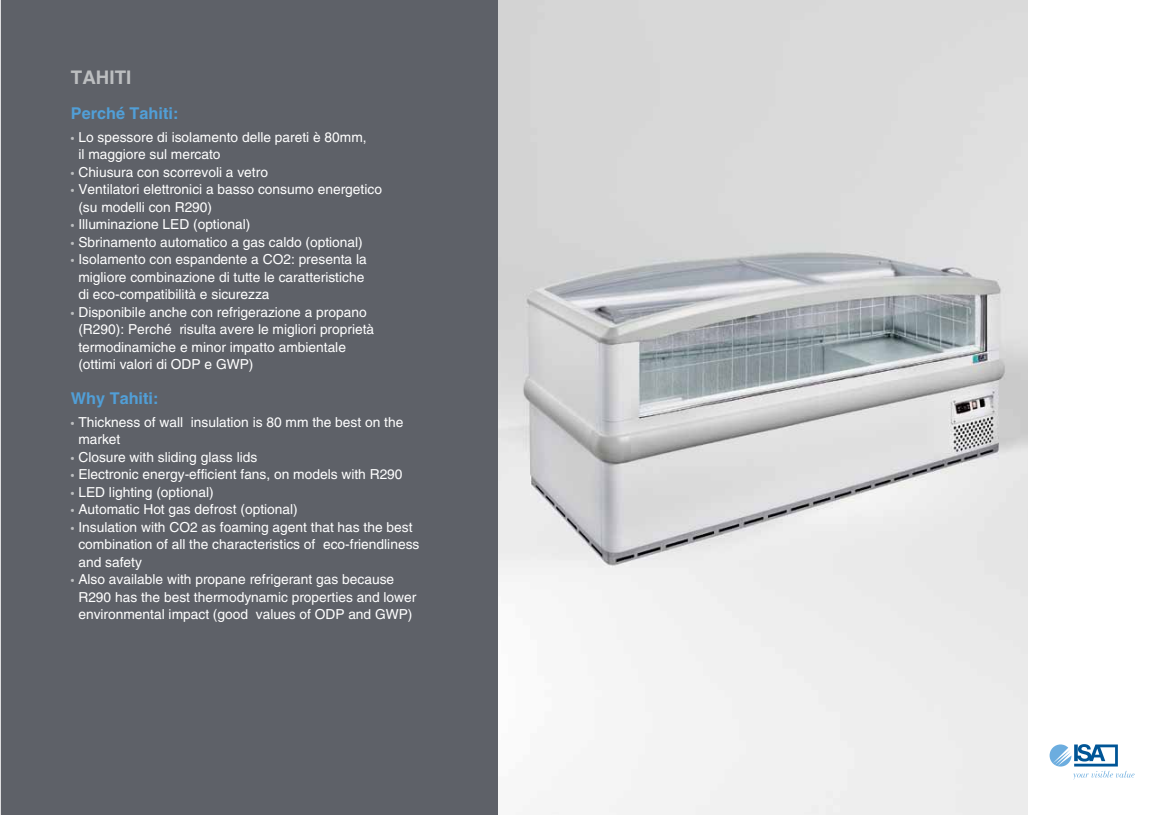
<style>
.page{position:relative;width:1170px;height:815px;background:#fff}
.page>*{position:absolute;margin:0;border:0;box-sizing:border-box;transform-origin:0 0}
.t1{font:700 18.75px "Helvetica LT Std";color:#bcbec0}
.t2{font:700 16.25px "Helvetica LT Std";color:#519fd7}
.t3{font:13.75px/17.5px "Helvetica LT Std";color:#fff}
.s1{font-size:10px;color:#bcbec0}
</style>
<div class="page">
<img style="left:497px;top:0;width:531px;height:815px">
<div style="left:1px;top:0;width:496px;height:815px;background:#5e6168"></div>
<svg style="left:1049px;top:744px;width:85px;height:36px"></svg>
<h1 class="t1" style="left:71px;top:66px;width:62px">TAHITI</h1>
<p class="t2" style="left:71px;top:104px;width:109px">Perché Tahiti:</p>
<p class="t3" style="left:78px;top:128px;width:290px;text-indent:-8px"><span class="s1">•</span> Lo spessore di isolamento delle pareti è 80mm, il maggiore sul mercato</p>
<p class="t3" style="left:71px;top:163px;width:199px"><span class="s1">•</span> Chiusura con scorrevoli a vetro</p>
<p class="t3" style="left:78px;top:181px;width:305px;text-indent:-8px"><span class="s1">•</span> Ventilatori elettronici a basso consumo energetico (su modelli con R290)</p>
<p class="t3" style="left:71px;top:216px;width:181px"><span class="s1">•</span> Illuminazione LED (optional)</p>
<p class="t3" style="left:71px;top:233px;width:293px"><span class="s1">•</span> Sbrinamento automatico a gas caldo (optional)</p>
<p class="t3" style="left:78px;top:251px;width:290px;text-indent:-8px"><span class="s1">•</span> Isolamento con espandente a CO2: presenta la migliore combinazione di tutte le caratteristiche di eco-compatibilità e sicurezza</p>
<p class="t3" style="left:78px;top:303px;width:297px;text-indent:-8px"><span class="s1">•</span> Disponibile anche con refrigerazione a propano (R290): Perché risulta avere le migliori proprietà termodinamiche e minor impatto ambientale (ottimi valori di ODP e GWP)</p>
<p class="t2" style="left:71px;top:389px;width:89px">Why Tahiti:</p>
<p class="t3" style="left:78px;top:413px;width:326px;text-indent:-8px"><span class="s1">•</span> Thickness of wall insulation is 80 mm the best on the market</p>
<p class="t3" style="left:71px;top:448px;width:188px"><span class="s1">•</span> Closure with sliding glass lids</p>
<p class="t3" style="left:71px;top:466px;width:333px"><span class="s1">•</span> Electronic energy-efficient fans, on models with R290</p>
<p class="t3" style="left:71px;top:483px;width:144px"><span class="s1">•</span> LED lighting (optional)</p>
<p class="t3" style="left:71px;top:501px;width:228px"><span class="s1">•</span> Automatic Hot gas defrost (optional)</p>
<p class="t3" style="left:78px;top:518px;width:342px;text-indent:-8px"><span class="s1">•</span> Insulation with CO2 as foaming agent that has the best combination of all the characteristics of eco-friendliness and safety</p>
<p class="t3" style="left:78px;top:571px;width:339px;text-indent:-8px"><span class="s1">•</span> Also available with propane refrigerant gas because<br>R290 has the best thermodynamic properties and lower environmental impact (good values of ODP and GWP)</p>
</div>
